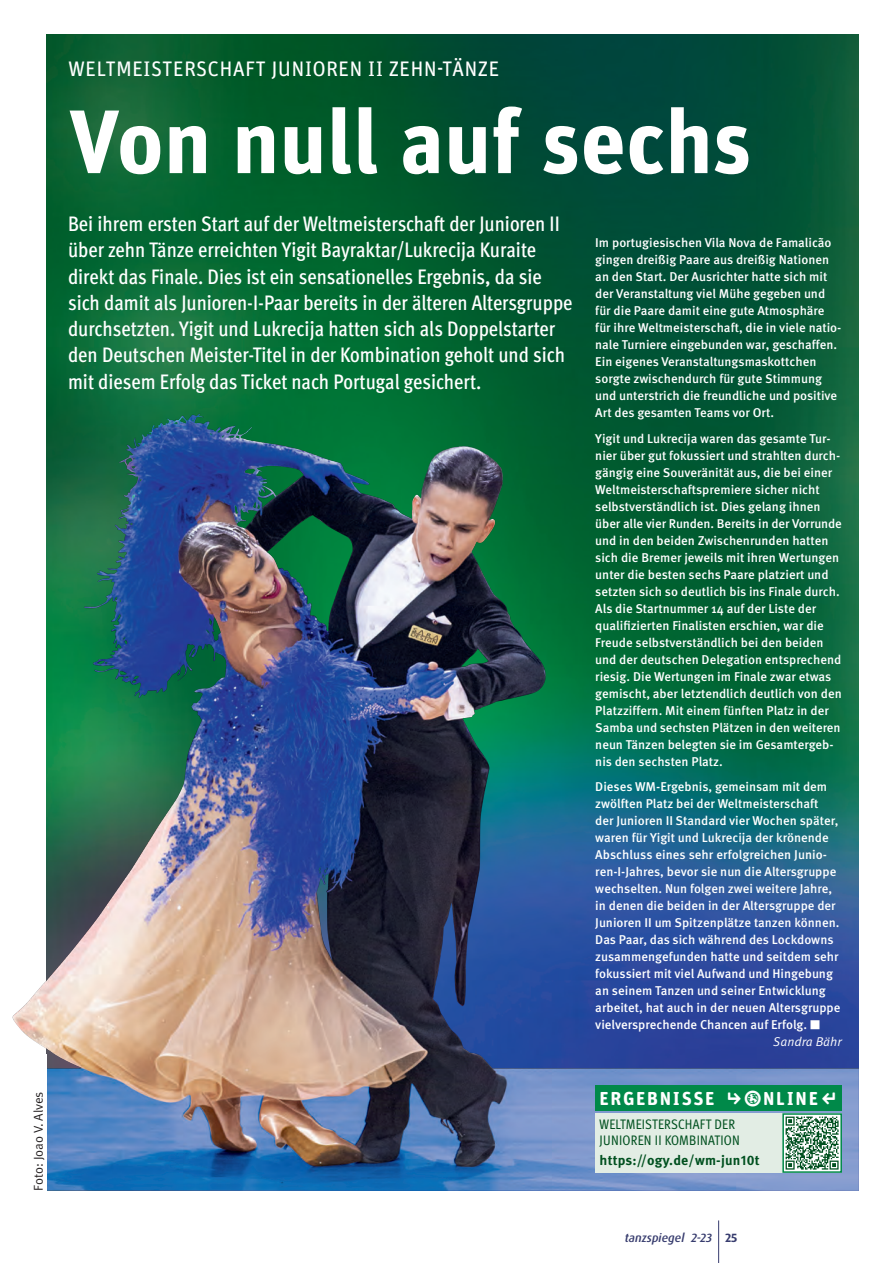
<style>
.page{position:relative;width:893px;height:1263px;background:#fff}
.page>*{position:absolute;margin:0;border:0;box-sizing:border-box;transform-origin:0 0}
.t1{font:700 90px "Unit OT";letter-spacing:.005em;color:#fff}
.t2{font:500 condensed 21px/26.2px "Meta OT";color:#fff}
.t3{font:21px "Unit OT";letter-spacing:.01em;color:#fff}
.t4{font:700 18.75px "Unit Rounded Pro";letter-spacing:.09em;color:#fff}
.t5{font:condensed 13.8px/15.8px "Meta OT";letter-spacing:.02em;color:#00501f}
.t6{font:700 13.8px "Meta OT";letter-spacing:.015em;color:#00501f}
.t7{font:500 12.75px/17px "Meta OT";color:#fff}
.t8{font:12.75px "Meta OT";color:#231f20}
.t9{font:italic 12.75px "Meta OT";color:#fff}
.t10{font:italic 500 12px "Dax OT";color:#373c6e}
.s1{font-weight:400;font-size:12px}
.s2{font-family:"Full Tools 31 COM Round";font-weight:400}
.s3{font-weight:700;font-style:normal}
</style>
<div class="page">
<img style="left:47px;top:34px;width:812px;height:204px">
<hr style="left:718px;top:1220px;width:1px;height:43px;background:#373c6e">
<img style="left:12px;top:238px;width:847px;height:953px">
<div style="left:595px;top:1113px;width:247px;height:60px;background:#e2ede4"></div>
<img style="left:785px;top:1116px;width:54px;height:54px">
<div style="left:782px;top:1113px;width:60px;height:60px;border:2px solid #008949"></div>
<div style="left:595px;top:1086px;width:247px;height:25px;background:#008949"></div>
<div style="left:0;top:1054px;width:47px;height:154px;background:#fff"></div>
<p class="t8" style="left:31px;top:1191px;width:101px;rotate:-90deg">Foto: Joao V. Alves</p>
<p class="t3" style="left:68px;top:57px;width:433px">WELTMEISTERSCHAFT JUNIOREN II ZEHN-TÄNZE</p>
<p class="t1" style="left:68px;top:89px;width:685px">Von null auf sechs</p>
<p class="t2" style="left:68px;top:212px;width:506px">Bei ihrem ersten Start auf der Weltmeisterschaft der Junioren II über zehn Tänze erreichten Yigit Bayraktar/Lukrecija Kuraite direkt das Finale. Dies ist ein sensationelles Ergebnis, da sie sich damit als Junioren-I-Paar bereits in der älteren Altersgruppe durchsetzten. Yigit und Lukrecija hatten sich als Doppelstarter den Deutschen Meister-Titel in der Kombination geholt und sich mit diesem Erfolg das Ticket nach Portugal gesichert.</p>
<p class="t7" style="left:595px;top:235px;width:248px">Im portugiesischen Vila Nova de Famalicão gingen dreißig Paare aus dreißig Nationen an den Start. Der Ausrichter hatte sich mit der Veranstaltung viel Mühe gegeben und für die Paare damit eine gute Atmosphäre für ihre Weltmeisterschaft, die in viele natio&shy;nale Turniere eingebunden war, geschaffen.<br>Ein eigenes Veranstaltungsmaskottchen sorgte zwischendurch für gute Stimmung und unterstrich die freundliche und positive Art des gesamten Teams vor Ort.</p>
<p class="t7" style="left:595px;top:431px;width:248px">Yigit und Lukrecija waren das gesamte Tur&shy;nier über gut fokussiert und strahlten durch&shy;gängig eine Souveränität aus, die bei einer Weltmeisterschaftspremiere sicher nicht selbstverständlich ist. Dies gelang ihnen über alle vier Runden. Bereits in der Vorrunde und in den beiden Zwischenrunden hatten sich die Bremer jeweils mit ihren Wertungen unter die besten sechs Paare platziert und setzten sich so deutlich bis ins Finale durch.<br>Als die Startnummer 14 auf der Liste der qualifizierten Finalisten erschien, war die Freude selbstverständlich bei den beiden und der deutschen Delegation entsprechend riesig. Die Wertungen im Finale zwar etwas gemischt, aber letztendlich deutlich von den Platzziffern. Mit einem fünften Platz in der Samba und sechsten Plätzen in den weiteren neun Tänzen belegten sie im Gesamtergeb&shy;nis den sechsten Platz.</p>
<p class="t7" style="left:595px;top:779px;width:233px">Dieses WM-Ergebnis, gemeinsam mit dem</p>
<p class="t7" style="left:595px;top:796px;width:225px">zwölften Platz bei der Weltmeisterschaft</p>
<p class="t7" style="left:595px;top:813px;width:245px">der Junioren II Standard vier Wochen später,</p>
<p class="t7" style="left:595px;top:830px;width:235px">waren für Yigit und Lukrecija der krönende</p>
<p class="t7" style="left:595px;top:847px;width:233px">Abschluss eines sehr erfolgreichen Junio-</p>
<p class="t7" style="left:595px;top:864px;width:243px">ren-I-Jahres, bevor sie nun die Altersgruppe</p>
<p class="t7" style="left:595px;top:881px;width:238px">wechselten. Nun folgen zwei weitere Jahre,</p>
<p class="t7" style="left:595px;top:898px;width:242px">in denen die beiden in der Altersgruppe der</p>
<p class="t7" style="left:595px;top:915px;width:246px">Junioren II um Spitzenplätze tanzen können.</p>
<p class="t7" style="left:595px;top:932px;width:240px">Das Paar, das sich während des Lockdowns</p>
<p class="t7" style="left:595px;top:949px;width:245px">zusammengefunden hatte und seitdem sehr</p>
<p class="t7" style="left:595px;top:966px;width:239px">fokussiert mit viel Aufwand und Hingebung</p>
<p class="t7" style="left:595px;top:983px;width:232px">an seinem Tanzen und seiner Entwicklung</p>
<p class="t7" style="left:595px;top:1000px;width:247px">arbeitet, hat auch in der neuen Altersgruppe</p>
<p class="t7" style="left:595px;top:1017px;width:226px">vielversprechende Chancen auf Erfolg. <span class="s1">■</span></p>
<p class="t9" style="left:773px;top:1034px;width:70px">Sandra Bähr</p>
<p class="t4" style="left:600px;top:1088px;width:238px">ERGEBNISSE ↳<span class="s2">w</span>NLINE↲</p>
<p class="t5" style="left:600px;top:1116px;width:142px">WELTMEISTERSCHAFT DER<br>JUNIOREN II KOMBINATION</p>
<p class="t6" style="left:600px;top:1155px;width:161px">https://ogy.de/wm-jun10t</p>
<p class="t10" style="left:625px;top:1230px;width:114px">tanzspiegel 2-23 <span class="s3">25</span></p>
</div>
